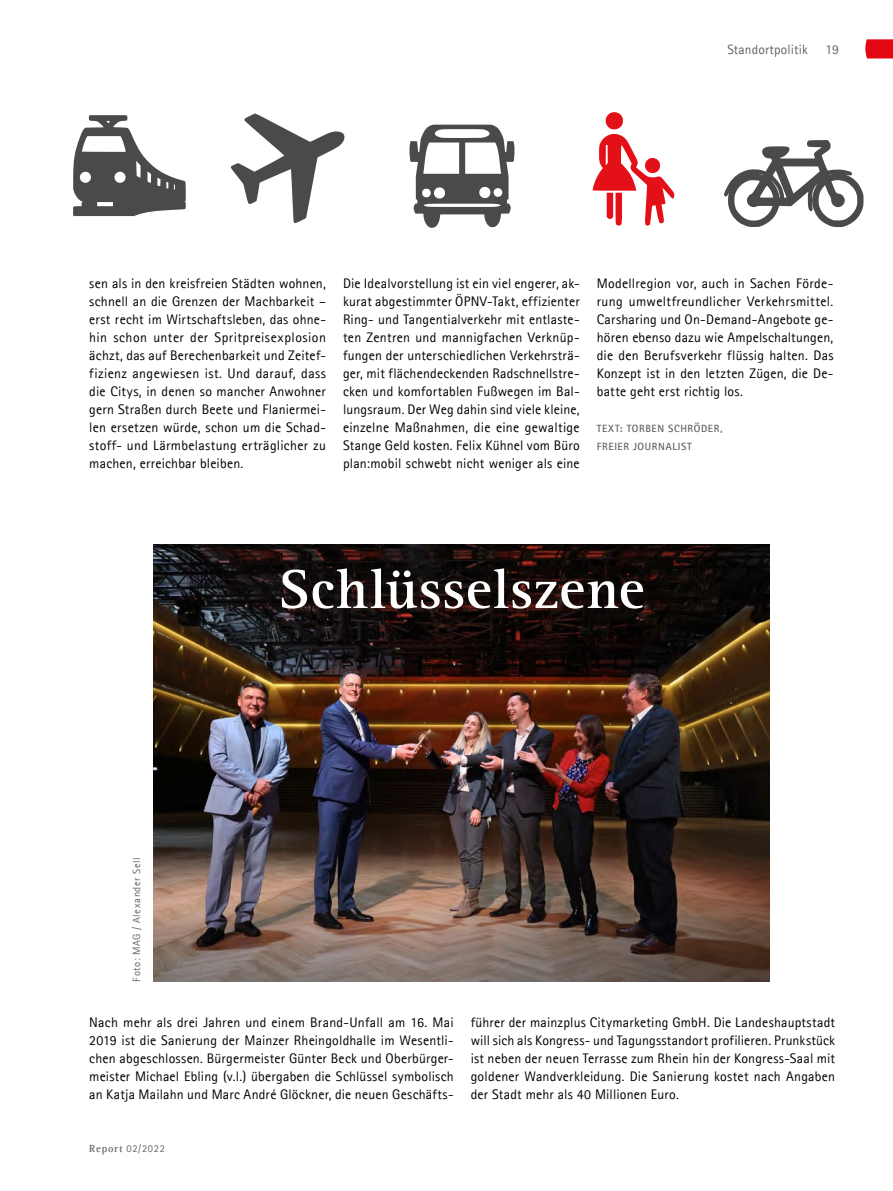
<style>
.page{position:relative;width:893px;height:1191px;background:#fff}
.page>*{position:absolute;margin:0;border:0;box-sizing:border-box;transform-origin:0 0}
.t1{font:700 57px "Agfa Rotis Serif";letter-spacing:.005em;color:#fff}
.t2{font:13.8px/18px "Agfa Rotis Sans Serif";letter-spacing:.015em;color:#000;text-align:justify}
.t3{font:13.5px "Agfa Rotis Sans Serif";letter-spacing:.01em;color:#646363}
.t4{font:700 10.5px/18px "Agfa Rotis Sans Serif";letter-spacing:.06em;color:#646363}
.t5{font:10.5px "Agfa Rotis Sans Serif";letter-spacing:.06em;color:#646363}
.s1{font-family:"Agfa Rotis Serif";font-weight:700}
</style>
<div class="page">
<svg style="left:865px;top:39px;width:28px;height:19px"></svg>
<img style="left:154px;top:545px;width:615px;height:436px">
<svg style="left:592px;top:112px;width:82px;height:114px"></svg>
<svg style="left:73px;top:115px;width:113px;height:101px"></svg>
<svg style="left:231px;top:113px;width:114px;height:110px"></svg>
<svg style="left:409px;top:125px;width:106px;height:103px"></svg>
<svg style="left:724px;top:140px;width:139px;height:87px"></svg>
<p class="t3" style="left:727px;top:42px;width:82px">Standortpolitik</p>
<p class="t3" style="left:825px;top:42px;width:15px">19</p>
<p class="t2" style="left:89px;top:274px;width:238px">sen als in den kreisfreien Städten wohnen, schnell an die Grenzen der Machbarkeit – erst recht im Wirtschaftsleben, das ohne&shy;hin schon unter der Spritpreisexplosion ächzt, das auf Berechenbarkeit und Zeitef&shy;fizienz angewiesen ist. Und darauf, dass die Citys, in denen so mancher Anwohner gern Straßen durch Beete und Flaniermei&shy;len ersetzen würde, schon um die Schad&shy;stoff- und Lärmbelastung erträglicher zu machen, erreichbar bleiben.</p>
<p class="t2" style="left:343px;top:274px;width:238px">Die Idealvorstellung ist ein viel engerer, ak&shy;kurat abgestimmter ÖPNV-Takt, effizienter Ring- und Tangentialverkehr mit entlaste&shy;ten Zentren und mannigfachen Verknüp&shy;fungen der unterschiedlichen Verkehrsträ&shy;ger, mit flächendeckenden Radschnellstre&shy;cken und komfortablen Fußwegen im Bal&shy;lungsraum. Der Weg dahin sind viele kleine, einzelne Maßnahmen, die eine gewaltige Stange Geld kosten. Felix Kühnel vom Büro plan:mobil schwebt nicht weniger als eine</p>
<p class="t2" style="left:597px;top:274px;width:238px">Modellregion vor, auch in Sachen Förde&shy;rung umweltfreundlicher Verkehrsmittel.<br>Carsharing und On-Demand-Angebote ge&shy;hören ebenso dazu wie Ampelschaltungen, die den Berufsverkehr flüssig halten. Das Konzept ist in den letzten Zügen, die De&shy;batte geht erst richtig los.</p>
<p class="t4" style="left:597px;top:419px;width:127px">TEXT: TORBEN SCHRÖDER,<br>FREIER JOURNALIST</p>
<p class="t5" style="left:130px;top:981px;width:126px;rotate:-90deg">Foto: MAG / Alexander Sell</p>
<h1 class="t1" style="left:278px;top:555px;width:368px">Schlüsselszene</h1>
<p class="t2" style="left:89px;top:1012px;width:366px">Nach mehr als drei Jahren und einem Brand-Unfall am 16. Mai 2019 ist die Sanierung der Mainzer Rheingoldhalle im Wesentli&shy;chen abgeschlossen. Bürgermeister Günter Beck und Oberbürger&shy;meister Michael Ebling (v.l.) übergaben die Schlüssel symbolisch an Katja Mailahn und Marc André Glöckner, die neuen Geschäfts-</p>
<p class="t2" style="left:471px;top:1012px;width:366px">führer der mainzplus Citymarketing GmbH. Die Landeshauptstadt will sich als Kongress- und Tagungsstandort profilieren. Prunkstück ist neben der neuen Terrasse zum Rhein hin der Kongress-Saal mit goldener Wandverkleidung. Die Sanierung kostet nach Angaben der Stadt mehr als 40 Millionen Euro.</p>
<p class="t5" style="left:89px;top:1142px;width:77px"><span class="s1">Report</span> 02/2022</p>
</div>
